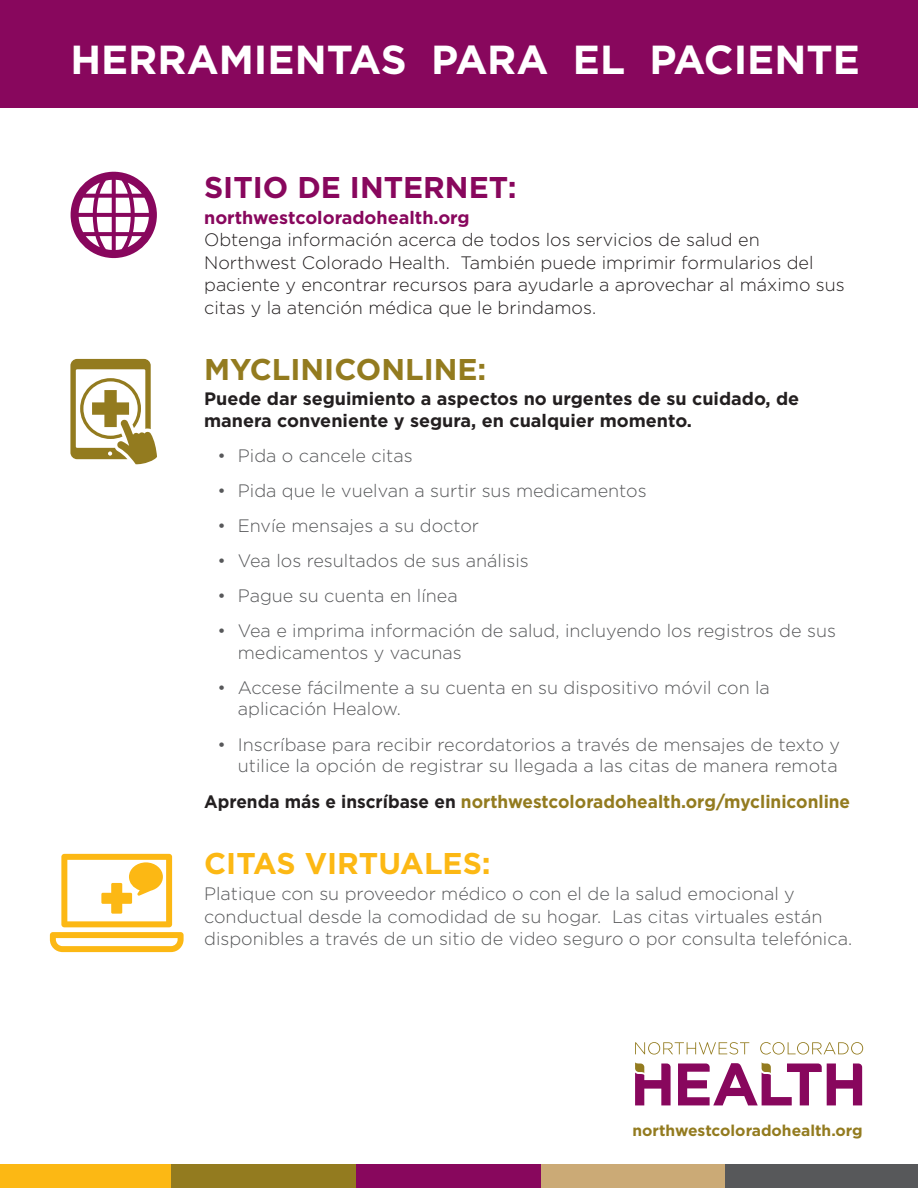
<style>
.page{position:relative;width:918px;height:1188px;background:#fff}
.page>*{position:absolute;margin:0;border:0;box-sizing:border-box;transform-origin:0 0}
.t1{font:700 40.5px "Gotham";color:#fff}
.t2{font:700 30px "Gotham";color:#88075d}
.t3{font:700 30px "Gotham";color:#937b1f}
.t4{font:700 30px "Gotham";color:#fcb814}
.t5{font:300 18px/21.6px "Gotham";color:#57585a}
.t6{font:300 18px/22.5px "Gotham";color:#231f20}
.t7{font:700 18px/21.6px "Gotham";color:#231f20}
.t8{font:700 18px "Gotham";color:#937b1f;scale:.96 1}
.t9{font:700 18px "Gotham";color:#88075d}
.t10{font:700 15.6px "Gotham";color:#937b1f}
.s1{color:#231f20}
</style>
<div class="page">
<div style="left:0;top:1164px;width:172px;height:24px;background:#fcb814"></div>
<div style="left:172px;top:1164px;width:184px;height:24px;background:#937b1f"></div>
<div style="left:356px;top:1164px;width:185px;height:24px;background:#88075d"></div>
<div style="left:541px;top:1164px;width:185px;height:24px;background:#cbaa76"></div>
<div style="left:726px;top:1164px;width:192px;height:24px;background:#57585a"></div>
<svg style="left:635px;top:1042px;width:114px;height:13px"></svg>
<svg style="left:760px;top:1042px;width:103px;height:13px"></svg>
<svg style="left:635px;top:1062px;width:36px;height:43px"></svg>
<svg style="left:678px;top:1062px;width:184px;height:43px"></svg>
<div style="left:0;top:0;width:918px;height:108px;background:#88075d"></div>
<svg style="left:70px;top:359px;width:87px;height:106px"></svg>
<svg style="left:71px;top:172px;width:86px;height:86px"></svg>
<svg style="left:50px;top:854px;width:134px;height:98px"></svg>
<h1 class="t1" style="left:70px;top:33px;width:791px">HERRAMIENTAS PARA EL PACIENTE</h1>
<h2 class="t2" style="left:204px;top:167px;width:314px">SITIO DE INTERNET:</h2>
<p class="t9" style="left:204px;top:206px;width:267px">northwestcoloradohealth.org</p>
<p class="t6" style="left:204px;top:228px;width:642px">Obtenga información acerca de todos los servicios de salud en Northwest Colorado Health. También puede imprimir formularios del paciente y encontrar recursos para ayudarle a aprovechar al máximo sus citas y la atención médica que le brindamos.</p>
<h2 class="t3" style="left:204px;top:349px;width:284px">MYCLINICONLINE:</h2>
<p class="t7" style="left:204px;top:388px;width:597px">Puede dar seguimiento a aspectos no urgentes de su cuidado, de manera conveniente y segura, en cualquier momento.</p>
<p class="t5" style="left:218px;top:444px;width:197px">• Pida o cancele citas</p>
<p class="t5" style="left:218px;top:479px;width:431px">• Pida que le vuelvan a surtir sus medicamentos</p>
<p class="t5" style="left:218px;top:514px;width:263px">• Envíe mensajes a su doctor</p>
<p class="t5" style="left:218px;top:549px;width:313px">• Vea los resultados de sus análisis</p>
<p class="t5" style="left:218px;top:584px;width:242px">• Pague su cuenta en línea</p>
<p class="t5" style="left:238px;top:619px;width:600px;text-indent:-20px">• Vea e imprima información de salud, incluyendo los registros de sus medicamentos y vacunas</p>
<p class="t5" style="left:238px;top:676px;width:534px;text-indent:-20px">• Accese fácilmente a su cuenta en su dispositivo móvil con la aplicación Healow.</p>
<p class="t5" style="left:218px;top:733px;width:624px;text-align:right">• Inscríbase para recibir recordatorios a través de mensajes de texto y utilice la opción de registrar su llegada a las citas de manera remota</p>
<p class="t8" style="left:204px;top:790px;width:675px"><span class="s1">Aprenda más e inscríbase en</span> northwestcoloradohealth.org/mycliniconline</p>
<h2 class="t4" style="left:204px;top:844px;width:288px">CITAS VIRTUALES:</h2>
<p class="t5" style="left:204px;top:882px;width:650px;line-height:22.5px">Platique con su proveedor médico o con el de la salud emocional y conductual desde la comodidad de su hogar. Las citas virtuales están disponibles a través de un sitio de video seguro o por consulta telefónica.</p>
<p class="t10" style="left:632px;top:1120px;width:232px">northwestcoloradohealth.org</p>
</div>
